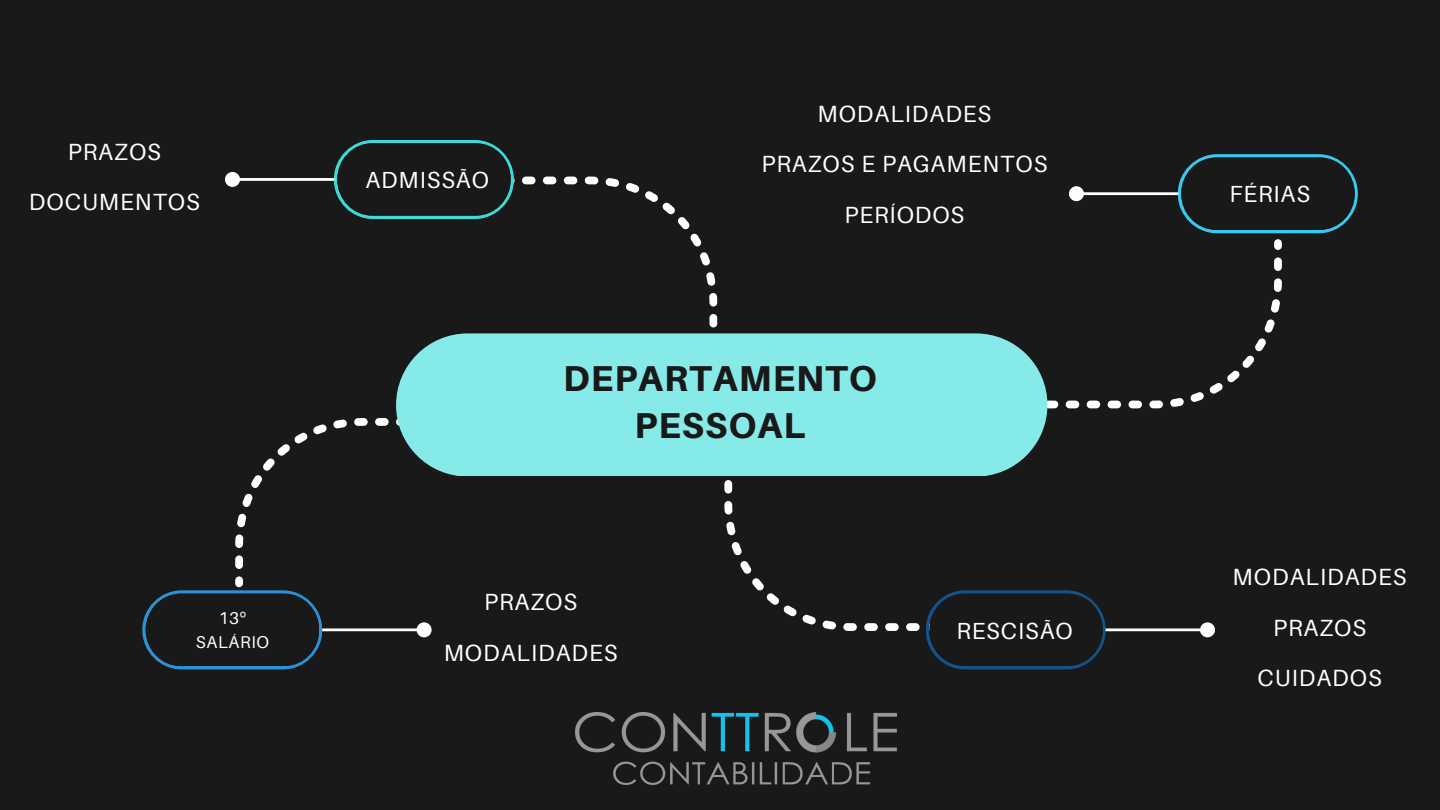
<style>
.page{position:relative;width:1440px;height:810px;background:#191919}
.page>*{position:absolute;margin:0;border:0;box-sizing:border-box;transform-origin:0 0}
.t1{font:800 36px/46.5px "Aileron";letter-spacing:.03em;color:#191919;text-align:center}
.t2{font:23.4px "Aileron";letter-spacing:.04em;color:#fff}
.t3{font:23.3px "Aileron";letter-spacing:.04em;color:#fff}
.t4{font:17.1px/23.6px "Aileron";letter-spacing:.04em;color:#fff;text-align:center}
.s1{font-family:"Noto Sans"}
</style>
<div class="page">
<svg style="left:994px;top:257px;width:288px;height:151px"></svg>
<div style="left:1274px;top:239px;width:8px;height:11px;background:#fff;border-radius:4px"></div>
<svg style="left:724px;top:480px;width:196px;height:151px"></svg>
<svg style="left:396px;top:177px;width:321px;height:150px"></svg>
<svg style="left:235px;top:418px;width:224px;height:151px"></svg>
<div style="left:235px;top:576px;width:8px;height:11px;background:#fff;border-radius:4px"></div>
<div style="left:396px;top:333px;width:651px;height:143px;background:#86eae9;border-radius:72px"></div>
<svg style="left:334px;top:140px;width:180px;height:79px"></svg>
<div style="left:337px;top:143px;width:174px;height:73px;background:#191919;border-radius:35px"></div>
<svg style="left:225px;top:172px;width:15px;height:15px"></svg>
<svg style="left:142px;top:590px;width:180px;height:79px"></svg>
<div style="left:146px;top:594px;width:173px;height:72px;background:#191919;border-radius:35px"></div>
<svg style="left:417px;top:622px;width:15px;height:15px"></svg>
<svg style="left:926px;top:590px;width:179px;height:79px"></svg>
<div style="left:929px;top:594px;width:174px;height:72px;background:#191919;border-radius:35px"></div>
<svg style="left:1200px;top:622px;width:15px;height:15px"></svg>
<svg style="left:1178px;top:154px;width:179px;height:79px"></svg>
<div style="left:1181px;top:158px;width:174px;height:72px;background:#191919;border-radius:35px"></div>
<svg style="left:1069px;top:186px;width:15px;height:15px"></svg>
<img style="left:576px;top:713px;width:321px;height:72px">
<p class="t2" style="left:68px;top:137px;width:95px">PRAZOS</p>
<p class="t2" style="left:29px;top:188px;width:172px">DOCUMENTOS</p>
<p class="t3" style="left:365px;top:166px;width:125px">ADMISSÃO</p>
<p class="t2" style="left:817px;top:99px;width:175px">MODALIDADES</p>
<p class="t2" style="left:761px;top:150px;width:287px">PRAZOS E PAGAMENTOS</p>
<p class="t2" style="left:844px;top:200px;width:121px">PERÍODOS</p>
<p class="t1" style="left:563px;top:355px;width:315px">DEPARTAMENTO<br>PESSOAL</p>
<p class="t2" style="left:484px;top:587px;width:95px">PRAZOS</p>
<p class="t2" style="left:444px;top:638px;width:175px">MODALIDADES</p>
<p class="t4" style="left:196px;top:606px;width:75px">13<span class="s1">º<br></span>SALÁRIO</p>
<p class="t3" style="left:956px;top:616px;width:118px">RESCISÃO</p>
<p class="t3" style="left:1229px;top:180px;width:82px">FÉRIAS</p>
<p class="t2" style="left:1233px;top:562px;width:175px">MODALIDADES</p>
<p class="t2" style="left:1273px;top:613px;width:95px">PRAZOS</p>
<p class="t2" style="left:1257px;top:663px;width:126px">CUIDADOS</p>
</div>
